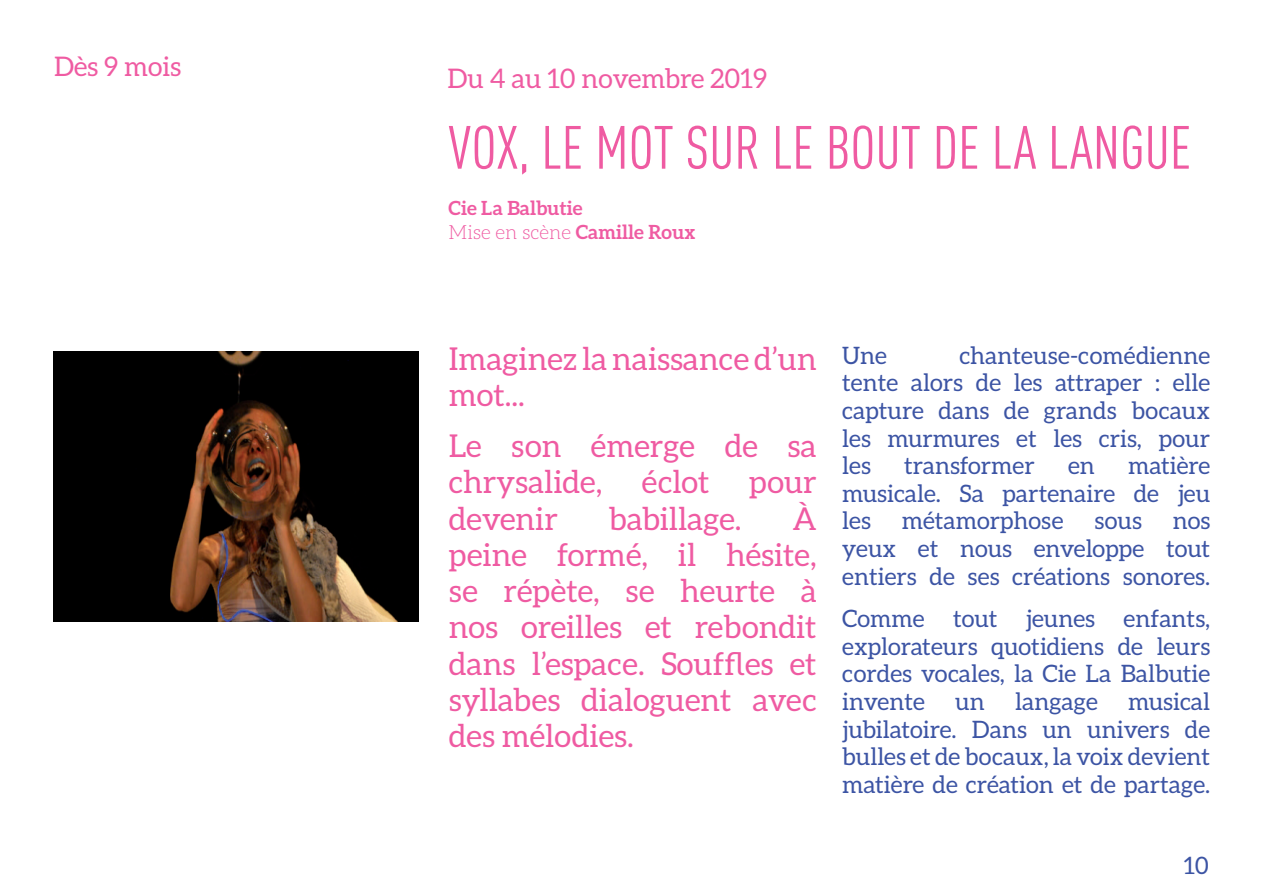
<style>
.page{position:relative;width:1263px;height:893px;background:#fff}
.page>*{position:absolute;margin:0;border:0;box-sizing:border-box;transform-origin:0 0}
.t1{font:60px "DIN Cond";color:#ef5ba2}
.t2{font:31.5px/36.2px "Aleo";color:#ef5ba2}
.t3{font:27px "Aleo";color:#ef5ba2}
.t4{font:24px/27.6px "Aleo";color:#3c54a4;text-align:justify}
.t5{font:700 19.5px/23.4px "Aleo";color:#ef5ba2}
.s1{font-weight:300}
</style>
<div class="page">
<img style="left:53px;top:351px;width:365px;height:270px">
<p class="t3" style="left:54px;top:51px;width:129px">Dès 9 mois</p>
<p class="t3" style="left:447px;top:63px;width:321px">Du 4 au 10 novembre 2019</p>
<h1 class="t1" style="left:449px;top:113px;width:744px">VOX, LE MOT SUR LE BOUT DE LA LANGUE</h1>
<p class="t5" style="left:449px;top:196px;width:248px">Cie La Balbutie<br><span class="s1">Mise en scène</span> Camille Roux</p>
<h2 class="t2" style="left:449px;top:340px;width:369px">Imaginez la naissance d’un mot...</h2>
<h2 class="t2" style="left:449px;top:428px;width:369px">Le son émerge de sa chrysalide,</h2>
<h2 class="t2" style="left:642px;top:464px;width:69px">éclot</h2>
<h2 class="t2" style="left:749px;top:464px;width:69px">pour</h2>
<h2 class="t2" style="left:449px;top:500px;width:369px;text-align:justify;text-indent:344px">À peine formé, il hésite, se répète, se heurte à nos oreilles et rebondit dans l’espace. Souffles et syllabes dialoguent avec des mélodies.</h2>
<h2 class="t2" style="left:449px;top:500px;width:111px">devenir</h2>
<h2 class="t2" style="left:609px;top:500px;width:134px">babillage.</h2>
<p class="t4" style="left:842px;top:341px;width:369px;text-indent:117px">chanteuse-comédienne tente alors de les attraper : elle capture dans de grands bocaux les murmures et les cris, pour les</p>
<p class="t4" style="left:842px;top:341px;width:46px">Une</p>
<p class="t4" style="left:842px;top:451px;width:369px;text-indent:286px">matière musicale. Sa partenaire de jeu les</p>
<p class="t4" style="left:904px;top:451px;width:132px">transformer</p>
<p class="t4" style="left:1068px;top:451px;width:28px">en</p>
<p class="t4" style="left:902px;top:507px;width:163px">métamorphose</p>
<p class="t4" style="left:1094px;top:507px;width:49px">sous</p>
<p class="t4" style="left:842px;top:507px;width:369px;text-indent:330px">nos yeux et nous enveloppe tout entiers de ses créations sonores.</p>
<p class="t4" style="left:842px;top:604px;width:369px">Comme tout jeunes enfants, explorateurs quotidiens de leurs cordes vocales, la Cie La Balbutie invente</p>
<p class="t4" style="left:842px;top:687px;width:369px;text-indent:286px">musical jubilatoire. Dans un univers de bulles et de bocaux, la voix devient matière de création et de partage.</p>
<p class="t4" style="left:955px;top:687px;width:31px">un</p>
<p class="t4" style="left:1015px;top:687px;width:84px">langage</p>
<p class="t4" style="left:1184px;top:851px;width:27px">10</p>
</div>
